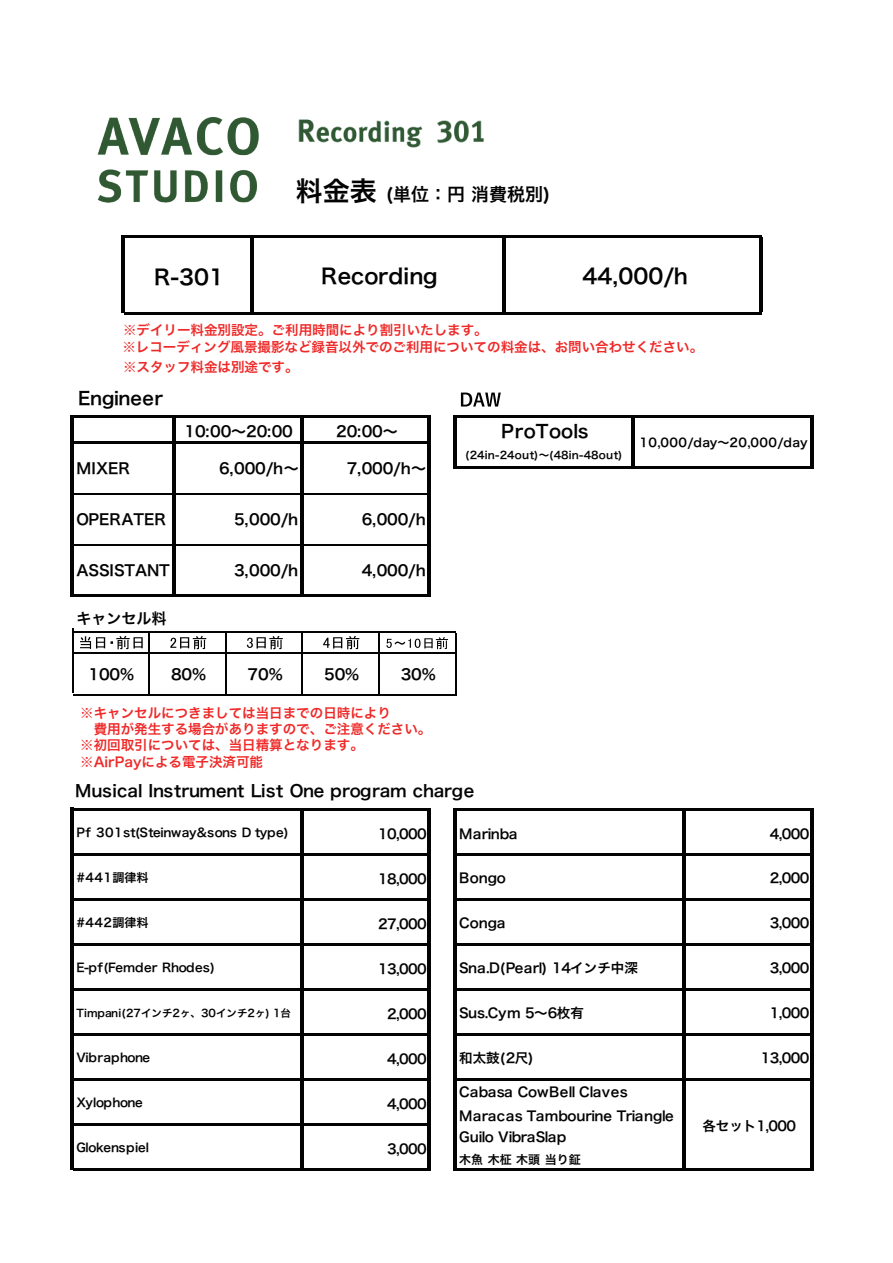
<style>
.page{position:relative;width:893px;height:1263px;background:#fff}
.page>*{position:absolute;margin:0;border:0;box-sizing:border-box;transform-origin:0 0}
.t1{font:21px "Hira Kaku Pro W6";letter-spacing:.005em;color:#030303}
.t2{font:18px "Hira Kaku Pro W6";color:#030303}
.t3{font:16.5px "Hira Kaku Pro W6";color:#030303}
.t4{font:15px "Hira Kaku Pro W6";letter-spacing:-.01em;color:#030303}
.t5{font:13.5px/16.2px "Hira Kaku Pro W6";color:#ee2928}
.t6{font:13.5px "Hira Kaku Pro W6";letter-spacing:-.04em;color:#030303}
.t7{font:13.5px "Hira Kaku Pro W6";letter-spacing:-.005em;color:#030303}
.t8{font:13.5px "Hira Kaku Pro W6";letter-spacing:.01em;color:#030303}
.t9{font:13.5px "Hira Kaku Pro W6";letter-spacing:-.01em;color:#030303}
.t10{font:13.5px "Hira Kaku Pro W6";color:#030303}
.t11{font:13.5px "Hira Kaku Pro W6";letter-spacing:-.02em;color:#030303}
.t12{font:12px "Hira Kaku Pro W6";color:#030303}
.t13{font:12px "Hira Kaku Pro W6";letter-spacing:-.02em;color:#030303}
.t14{font:12px "Hira Kaku Pro W6";letter-spacing:.04em;color:#030303}
.t15{font:12px "Hira Kaku Pro W6";letter-spacing:-.045em;color:#030303}
.t16{font:10.5px "Hira Kaku Pro W6";color:#030303}
.s1{font-size:27px}
</style>
<div class="page">
<svg style="left:461px;top:393px;width:40px;height:14px"></svg>
<svg style="left:386px;top:637px;width:62px;height:12px"></svg>
<svg style="left:80px;top:636px;width:63px;height:13px"></svg>
<svg style="left:170px;top:636px;width:36px;height:13px"></svg>
<svg style="left:247px;top:636px;width:36px;height:13px"></svg>
<svg style="left:323px;top:636px;width:36px;height:13px"></svg>
<hr style="left:74px;top:416px;width:356px;height:2px;background:#030303">
<hr style="left:74px;top:494px;width:99px;height:1px;background:#030303">
<hr style="left:176px;top:494px;width:124px;height:1px;background:#030303">
<hr style="left:74px;top:544px;width:99px;height:2px;background:#030303">
<hr style="left:176px;top:544px;width:124px;height:2px;background:#030303">
<hr style="left:70px;top:416px;width:4px;height:181px;background:#030303">
<hr style="left:300px;top:418px;width:3px;height:179px;background:#030303">
<hr style="left:453px;top:416px;width:3px;height:54px;background:#030303">
<hr style="left:72px;top:628px;width:2px;height:65px;background:#030303">
<hr style="left:302px;top:633px;width:1px;height:63px;background:#030303">
<hr style="left:428px;top:418px;width:2px;height:179px;background:#030303">
<svg style="left:74px;top:808px;width:356px;height:4px"></svg>
<hr style="left:454px;top:633px;width:2px;height:63px;background:#030303">
<hr style="left:810px;top:418px;width:3px;height:52px;background:#030303">
<hr style="left:74px;top:854px;width:356px;height:2px;background:#030303">
<svg style="left:74px;top:898px;width:354px;height:4px"></svg>
<hr style="left:74px;top:944px;width:356px;height:2px;background:#030303">
<svg style="left:74px;top:988px;width:354px;height:4px"></svg>
<hr style="left:74px;top:1034px;width:356px;height:2px;background:#030303">
<svg style="left:74px;top:1078px;width:354px;height:4px"></svg>
<svg style="left:74px;top:1168px;width:354px;height:3px"></svg>
<hr style="left:122px;top:236px;width:2px;height:78px;background:#030303">
<hr style="left:250px;top:237px;width:4px;height:75px;background:#030303">
<hr style="left:502px;top:237px;width:4px;height:75px;background:#030303">
<hr style="left:759px;top:237px;width:3px;height:75px;background:#030303">
<hr style="left:70px;top:807px;width:4px;height:363px;background:#030303">
<hr style="left:172px;top:418px;width:4px;height:179px;background:#030303">
<hr style="left:300px;top:812px;width:3px;height:360px;background:#030303">
<hr style="left:428px;top:812px;width:2px;height:360px;background:#030303">
<hr style="left:453px;top:808px;width:3px;height:364px;background:#030303">
<hr style="left:632px;top:418px;width:2px;height:52px;background:#030303">
<hr style="left:810px;top:812px;width:3px;height:360px;background:#030303">
<hr style="left:148px;top:633px;width:2px;height:63px;background:#030303">
<hr style="left:225px;top:633px;width:1px;height:63px;background:#030303">
<hr style="left:378px;top:633px;width:2px;height:63px;background:#030303">
<hr style="left:682px;top:812px;width:4px;height:360px;background:#030303">
<hr style="left:124px;top:236px;width:638px;height:2px;background:#030303">
<hr style="left:124px;top:312px;width:638px;height:3px;background:#030303">
<hr style="left:456px;top:416px;width:357px;height:2px;background:#030303">
<hr style="left:74px;top:441px;width:356px;height:3px;background:#030303">
<svg style="left:456px;top:466px;width:357px;height:4px"></svg>
<hr style="left:303px;top:494px;width:125px;height:1px;background:#030303">
<hr style="left:303px;top:544px;width:125px;height:2px;background:#030303">
<hr style="left:74px;top:594px;width:356px;height:3px;background:#030303">
<hr style="left:74px;top:632px;width:382px;height:1px;background:#030303">
<hr style="left:74px;top:652px;width:382px;height:2px;background:#030303">
<hr style="left:74px;top:694px;width:382px;height:2px;background:#030303">
<svg style="left:456px;top:808px;width:357px;height:4px"></svg>
<hr style="left:456px;top:854px;width:357px;height:2px;background:#030303">
<svg style="left:456px;top:898px;width:354px;height:4px"></svg>
<hr style="left:456px;top:944px;width:357px;height:2px;background:#030303">
<svg style="left:456px;top:988px;width:354px;height:4px"></svg>
<hr style="left:456px;top:1034px;width:357px;height:2px;background:#030303">
<svg style="left:456px;top:1078px;width:354px;height:4px"></svg>
<hr style="left:74px;top:1124px;width:356px;height:2px;background:#030303">
<svg style="left:456px;top:1168px;width:357px;height:4px"></svg>
<img style="left:97px;top:117px;width:162px;height:86px">
<img style="left:298px;top:119px;width:186px;height:29px">
<h1 class="t1" style="left:154px;top:258px;width:71px">R-301</h1>
<h2 class="t2" style="left:296px;top:178px;width:256px"><span class="s1">料金表</span> (単位：円 消費税別)</h2>
<h1 class="t1" style="left:321px;top:257px;width:118px">Recording</h1>
<h1 class="t1" style="left:582px;top:257px;width:107px">44,000/h</h1>
<p class="t5" style="left:123px;top:321px;width:366px">※デイリー料金別設定。ご利用時間により割引いたします。</p>
<p class="t5" style="left:122px;top:339px;width:582px">※レコーディング風景撮影など録音以外でのご利用についての料金は、お問い合わせください。</p>
<p class="t5" style="left:123px;top:359px;width:177px">※スタッフ料金は別途です。</p>
<h2 class="t2" style="left:78px;top:382px;width:87px">Engineer</h2>
<p class="t4" style="left:184px;top:417px;width:110px">10:00～20:00</p>
<p class="t4" style="left:336px;top:417px;width:63px">20:00～</p>
<h2 class="t2" style="left:501px;top:415px;width:89px">ProTools</h2>
<p class="t4" style="left:76px;top:455px;width:55px">MIXER</p>
<p class="t4" style="left:219px;top:455px;width:81px">6,000/h～</p>
<p class="t4" style="left:347px;top:455px;width:81px">7,000/h～</p>
<p class="t4" style="left:76px;top:506px;width:91px">OPERATER</p>
<p class="t4" style="left:234px;top:506px;width:66px">5,000/h</p>
<p class="t4" style="left:362px;top:506px;width:66px">6,000/h</p>
<p class="t4" style="left:76px;top:557px;width:95px">ASSISTANT</p>
<p class="t4" style="left:234px;top:557px;width:66px">3,000/h</p>
<p class="t4" style="left:362px;top:557px;width:66px">4,000/h</p>
<p class="t4" style="left:76px;top:605px;width:91px">キャンセル料</p>
<p class="t4" style="left:88px;top:660px;width:47px">100%</p>
<p class="t4" style="left:171px;top:660px;width:37px">80%</p>
<p class="t4" style="left:248px;top:660px;width:37px">70%</p>
<p class="t4" style="left:324px;top:660px;width:37px">50%</p>
<p class="t4" style="left:400px;top:660px;width:37px">30%</p>
<p class="t5" style="left:80px;top:704px;width:352px">※キャンセルにつきましては当日までの日時により<br>　費用が発生する場合がありますので、ご注意ください。※初回取引については、当日精算となります。<br>※AirPayによる電子決済可能</p>
<p class="t16" style="left:465px;top:446px;width:159px">(24in-24out)～(48in-48out)</p>
<p class="t3" style="left:75px;top:775px;width:401px">Musical Instrument List One program charge</p>
<p class="t14" style="left:639px;top:432px;width:170px">10,000/day～20,000/day</p>
<p class="t12" style="left:76px;top:822px;width:214px">Pf 301st(Steinway&amp;sons D type)</p>
<p class="t6" style="left:378px;top:821px;width:50px">10,000</p>
<p class="t11" style="left:459px;top:821px;width:60px">Marinba</p>
<p class="t6" style="left:770px;top:821px;width:41px">4,000</p>
<p class="t12" style="left:76px;top:867px;width:73px">#441調律料</p>
<p class="t6" style="left:378px;top:866px;width:50px">18,000</p>
<p class="t12" style="left:76px;top:912px;width:73px">#442調律料</p>
<p class="t6" style="left:378px;top:911px;width:50px">27,000</p>
<p class="t6" style="left:459px;top:911px;width:48px">Conga</p>
<p class="t6" style="left:770px;top:911px;width:41px">3,000</p>
<p class="t7" style="left:459px;top:956px;width:180px">Sna.D(Pearl) 14インチ中深</p>
<p class="t6" style="left:770px;top:956px;width:41px">3,000</p>
<p class="t6" style="left:459px;top:866px;width:48px">Bongo</p>
<p class="t6" style="left:770px;top:866px;width:41px">2,000</p>
<p class="t12" style="left:76px;top:957px;width:140px">E-pf(Femder Rhodes)</p>
<p class="t6" style="left:378px;top:956px;width:50px">13,000</p>
<p class="t9" style="left:459px;top:1001px;width:126px">Sus.Cym 5～6枚有</p>
<p class="t6" style="left:770px;top:1001px;width:41px">1,000</p>
<p class="t6" style="left:760px;top:1046px;width:50px">13,000</p>
<p class="t16" style="left:76px;top:1004px;width:216px">Timpani(27インチ2ヶ、30インチ2ヶ) 1台</p>
<p class="t6" style="left:387px;top:1001px;width:41px">2,000</p>
<p class="t13" style="left:76px;top:1047px;width:75px">Vibraphone</p>
<p class="t6" style="left:387px;top:1046px;width:41px">4,000</p>
<p class="t6" style="left:459px;top:1046px;width:76px">和太鼓(2尺)</p>
<p class="t15" style="left:76px;top:1092px;width:68px">Xylophone</p>
<p class="t6" style="left:387px;top:1091px;width:41px">4,000</p>
<p class="t13" style="left:76px;top:1137px;width:74px">Glokenspiel</p>
<p class="t6" style="left:387px;top:1136px;width:41px">3,000</p>
<p class="t8" style="left:459px;top:1079px;width:170px">Cabasa CowBell Claves</p>
<p class="t7" style="left:459px;top:1103px;width:216px">Maracas Tambourine Triangle</p>
<p class="t6" style="left:459px;top:1124px;width:109px">Guilo VibraSlap</p>
<p class="t12" style="left:459px;top:1149px;width:123px">木魚木柾木頭当り鉦</p>
<p class="t10" style="left:702px;top:1114px;width:95px">各セット1,000</p>
</div>
